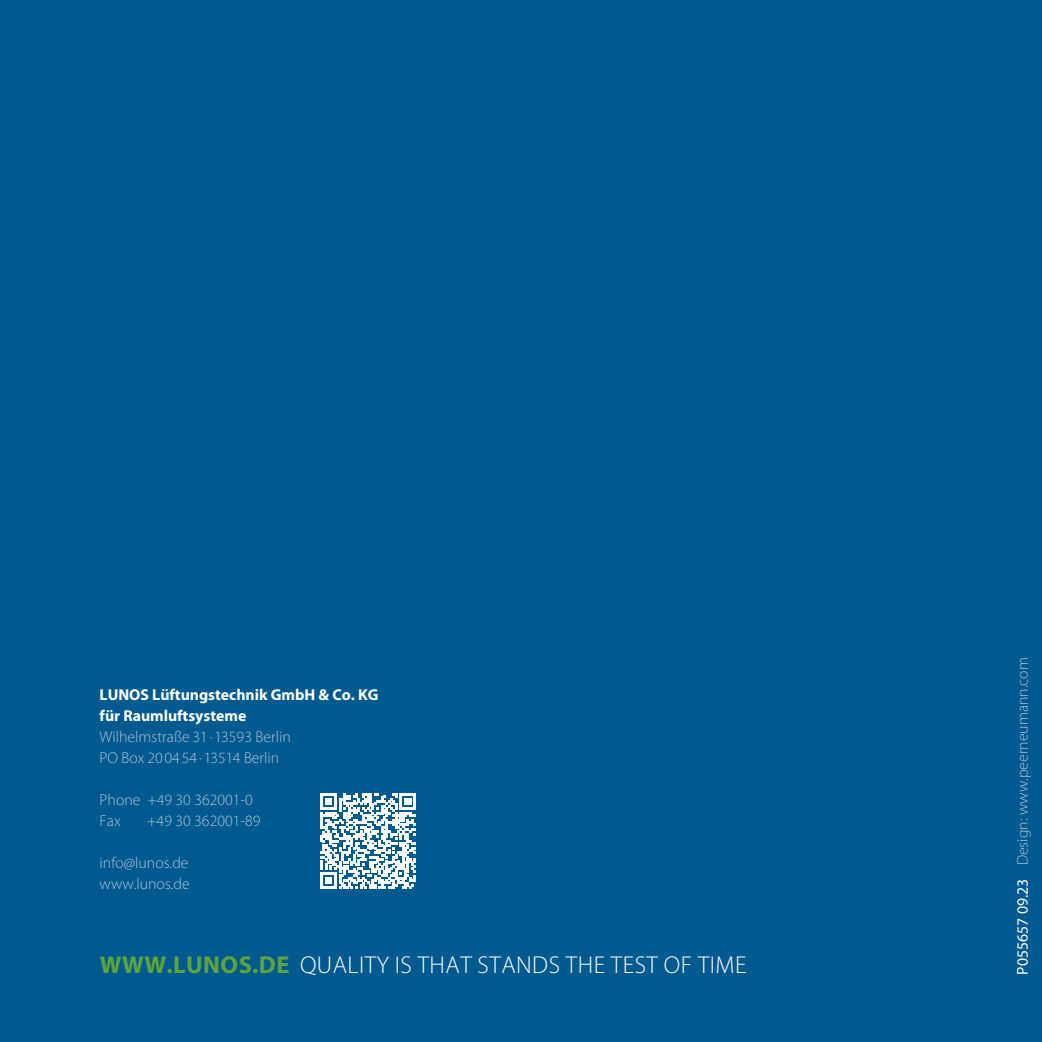
<style>
.page{position:relative;width:1042px;height:1042px;background:#005a8f}
.page>*{position:absolute;margin:0;border:0;box-sizing:border-box;transform-origin:0 0}
.t1{font:300 24.5px "Myriad Pro";letter-spacing:.02em;color:#fff}
.t2{font:300 15.75px/21px "Myriad Pro";color:#adc4dd}
.t3{font:700 15.75px/21px "Myriad Pro";color:#fff}
.s1{font-weight:700;color:#5da43e}
.s2{font-weight:400;color:#fff}
</style>
<div class="page">
<svg style="left:320px;top:793px;width:96px;height:96px"></svg>
<p class="t3" style="left:100px;top:684px;width:280px">LUNOS Lüftungstechnik GmbH &amp; Co. KG für Raumluftsysteme</p>
<p class="t2" style="left:100px;top:726px;width:193px">Wilhelmstraße 31·13593 Berlin<br>PO Box 200454·13514 Berlin</p>
<p class="t2" style="left:100px;top:789px;width:155px">Phone +49 30 362001-0<br>Fax</p>
<p class="t2" style="left:147px;top:810px;width:115px">+49 30 362001-89</p>
<p class="t2" style="left:100px;top:852px;width:92px">info@lunos.de www.lunos.de</p>
<h1 class="t1" style="left:100px;top:951px;width:648px"><span class="s1">WWW.LUNOS.DE</span> QUALITY IS THAT STANDS THE TEST OF TIME</h1>
<p class="t2" style="left:1012px;top:974px;width:319px;rotate:-90deg"><span class="s2">P055657 09.23</span> Design: www.peerneumann.com</p>
</div>
